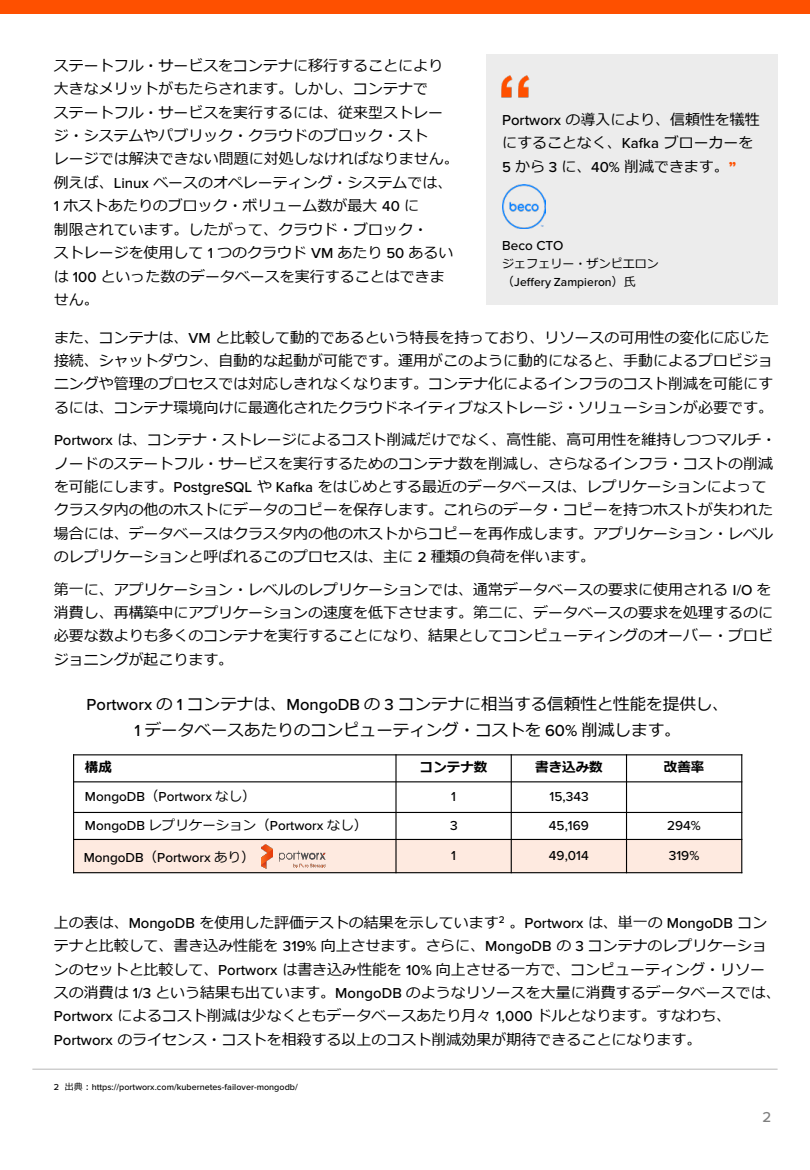
<style>
.page{position:relative;width:810px;height:1170px;background:#fff}
.page>*{position:absolute;margin:0;border:0;box-sizing:border-box;transform-origin:0 0}
.t1{font:16.5px/25.8px "Meiryo";color:#000;text-align:center}
.t2{font:15px/23.4px "Meiryo";color:#000}
.t3{font:500 15px "Proxima Nova";color:#7f7f7f}
.t4{font:500 13.5px "Proxima Nova";color:#000}
.t5{font:700 13.5px "Meiryo";color:#000}
.t6{font:500 12px "Proxima Nova";letter-spacing:.005em;color:#000}
.t7{font:12px "Meiryo";color:#000}
.t8{font:500 9px "Proxima Nova";color:#000}
.s1{font-family:"Proxima Nova";font-weight:500}
.s2{font-family:"Proxima Nova Extrabld";color:#fe5000}
.s3{font-family:"Meiryo";font-weight:400}
</style>
<div class="page">
<div style="left:0;top:0;width:810px;height:13px;background:#fe5000"></div>
<div style="left:486px;top:54px;width:292px;height:250px;background:#ececec"></div>
<img style="left:501px;top:75px;width:29px;height:23px">
<img style="left:502px;top:184px;width:44px;height:44px">
<div style="left:74px;top:839px;width:322px;height:34px;background:#feeae0"></div>
<div style="left:396px;top:839px;width:115px;height:34px;background:#feeae0"></div>
<div style="left:511px;top:839px;width:116px;height:34px;background:#feeae0"></div>
<div style="left:627px;top:839px;width:115px;height:34px;background:#feeae0"></div>
<hr style="left:395px;top:754px;width:2px;height:119px;background:#000">
<hr style="left:511px;top:754px;width:1px;height:119px;background:#000">
<hr style="left:626px;top:754px;width:1px;height:119px;background:#000">
<hr style="left:73px;top:781px;width:669px;height:1px;background:#000">
<hr style="left:73px;top:812px;width:669px;height:1px;background:#000">
<hr style="left:73px;top:839px;width:669px;height:1px;background:#000">
<hr style="left:73px;top:754px;width:1px;height:119px;background:#000">
<hr style="left:741px;top:754px;width:1px;height:119px;background:#000">
<hr style="left:73px;top:754px;width:669px;height:1px;background:#000">
<hr style="left:73px;top:872px;width:669px;height:1px;background:#000">
<hr style="left:32px;top:1069px;width:746px;height:1px;background:#bfbfbf">
<img style="left:261px;top:845px;width:65px;height:23px">
<p class="t2" style="left:54px;top:54px;width:406px">ステートフル・サービスをコンテナに移行することにより大きなメリットがもたらされます。しかし、コンテナで<br>ステートフル・サービスを実行するには、従来型ストレージ・システムやパブリック・クラウドのブロック・スト<br>レージでは解決できない問題に対処しなければなりません。例えば、<span class="s1">Linux</span> ベースのオペレーティング・システムでは、<br><span class="s1">1</span> ホストあたりのブロック・ボリューム数が最大 <span class="s1">40</span> に<br>制限されています。したがって、クラウド・ブロック・<br>ストレージを使用して <span class="s1">1</span> つのクラウド <span class="s1">VM</span> あたり <span class="s1">50</span> あるいは <span class="s1">100</span> といった数のデータベースを実行することはできません。</p>
<p class="t2" style="left:502px;top:109px;width:259px"><span class="s1">Portworx</span> の導入により、信頼性を犠牲にすることなく、<span class="s1">Kafka</span> ブローカーを<br><span class="s1">5</span> から <span class="s1">3</span> に、<span class="s1">40%</span> 削減できます。<span class="s2">”</span></p>
<p class="t4" style="left:502px;top:238px;width:63px">Beco CTO</p>
<p class="t7" style="left:502px;top:256px;width:158px">ジェフェリー・ザンピエロン</p>
<p class="t6" style="left:502px;top:275px;width:135px"><span class="s3">（</span>Jeffery Zampieron<span class="s3">）氏</span></p>
<p class="t2" style="left:54px;top:327px;width:721px">また、コンテナは、<span class="s1">VM</span> と比較して動的であるという特長を持っており、リソースの可用性の変化に応じた接続、シャットダウン、自動的な起動が可能です。運用がこのように動的になると、手動によるプロビジョニングや管理のプロセスでは対応しきれなくなります。コンテナ化によるインフラのコスト削減を可能にするには、コンテナ環境向けに最適化されたクラウドネイティブなストレージ・ソリューションが必要です。</p>
<p class="t2" style="left:54px;top:429px;width:724px"><span class="s1">Portworx</span> は、コンテナ・ストレージによるコスト削減だけでなく、高性能、高可用性を維持しつつマルチ・ノードのステートフル・サービスを実行するためのコンテナ数を削減し、さらなるインフラ・コストの削減を可能にします。<span class="s1">PostgreSQL</span> や <span class="s1">Kafka</span> をはじめとする最近のデータベースは、レプリケーションによってクラスタ内の他のホストにデータのコピーを保存します。これらのデータ・コピーを持つホストが失われた場合には、データベースはクラスタ内の他のホストからコピーを再作成します。アプリケーション・レベルのレプリケーションと呼ばれるこのプロセスは、主に <span class="s1">2</span> 種類の負荷を伴います。</p>
<p class="t2" style="left:54px;top:579px;width:721px;text-align:justify">第一に、アプリケーション・レベルのレプリケーションでは、通常データベースの要求に使用される <span class="s1">I/O</span> を消費し、再構築中にアプリケーションの速度を低下させます。第二に、データベースの要求を処理するのに必要な数よりも多くのコンテナを実行することになり、結果としてコンピューティングのオーバー・プロビジョニングが起こります。</p>
<p class="t1" style="left:87px;top:692px;width:644px"><span class="s1">Portworx</span> の <span class="s1">1</span> コンテナは、<span class="s1">MongoDB</span> の <span class="s1">3</span> コンテナに相当する信頼性と性能を提供し、<br><span class="s1">1</span> データベースあたりのコンピューティング・コストを <span class="s1">60%</span> 削減します。</p>
<p class="t5" style="left:85px;top:758px;width:28px">構成</p>
<p class="t5" style="left:420px;top:758px;width:69px">コンテナ数</p>
<p class="t5" style="left:535px;top:758px;width:69px">書き込み数</p>
<p class="t5" style="left:664px;top:758px;width:42px">改善率</p>
<p class="t4" style="left:85px;top:788px;width:172px">MongoDB<span class="s3">（</span>Portworx <span class="s3">なし）</span></p>
<p class="t4" style="left:451px;top:789px;width:6px">1</p>
<p class="t4" style="left:550px;top:789px;width:41px">15,343</p>
<p class="t4" style="left:85px;top:817px;width:284px">MongoDB <span class="s3">レプリケーション（</span>Portworx <span class="s3">なし）</span></p>
<p class="t4" style="left:450px;top:818px;width:9px">3</p>
<p class="t4" style="left:549px;top:818px;width:42px">45,169</p>
<p class="t4" style="left:667px;top:818px;width:35px">294%</p>
<p class="t4" style="left:84px;top:849px;width:172px">MongoDB<span class="s3">（</span>Portworx <span class="s3">あり）</span></p>
<p class="t4" style="left:451px;top:848px;width:6px">1</p>
<p class="t4" style="left:549px;top:848px;width:41px">49,014</p>
<p class="t4" style="left:669px;top:848px;width:32px">319%</p>
<p class="t2" style="left:54px;top:912px;width:728px">上の表は、<span class="s1">MongoDB</span> を使用した評価テストの結果を示しています<sup>2</sup> 。<span class="s1">Portworx</span> は、単一の <span class="s1">MongoDB</span> コンテナと比較して、書き込み性能を <span class="s1">319%</span> 向上させます。さらに、<span class="s1">MongoDB</span> の <span class="s1">3</span> コンテナのレプリケーションのセットと比較して、<span class="s1">Portworx</span> は書き込み性能を <span class="s1">10%</span> 向上させる一方で、コンピューティング・リソースの消費は <span class="s1">1/3</span> という結果も出ています。<span class="s1">MongoDB</span> のようなリソースを大量に消費するデータベースでは、<span class="s1">Portworx</span> によるコスト削減は少なくともデータベースあたり月々 <span class="s1">1,000</span> ドルとなります。すなわち、<span class="s1">Portworx</span> のライセンス・コストを相殺する以上のコスト削減効果が期待できることになります。</p>
<p class="t8" style="left:54px;top:1082px;width:245px">2 <span class="s3">出典：</span>https://portworx.com/kubernetes-failover-mongodb/</p>
<p class="t3" style="left:762px;top:1109px;width:10px">2</p>
</div>
